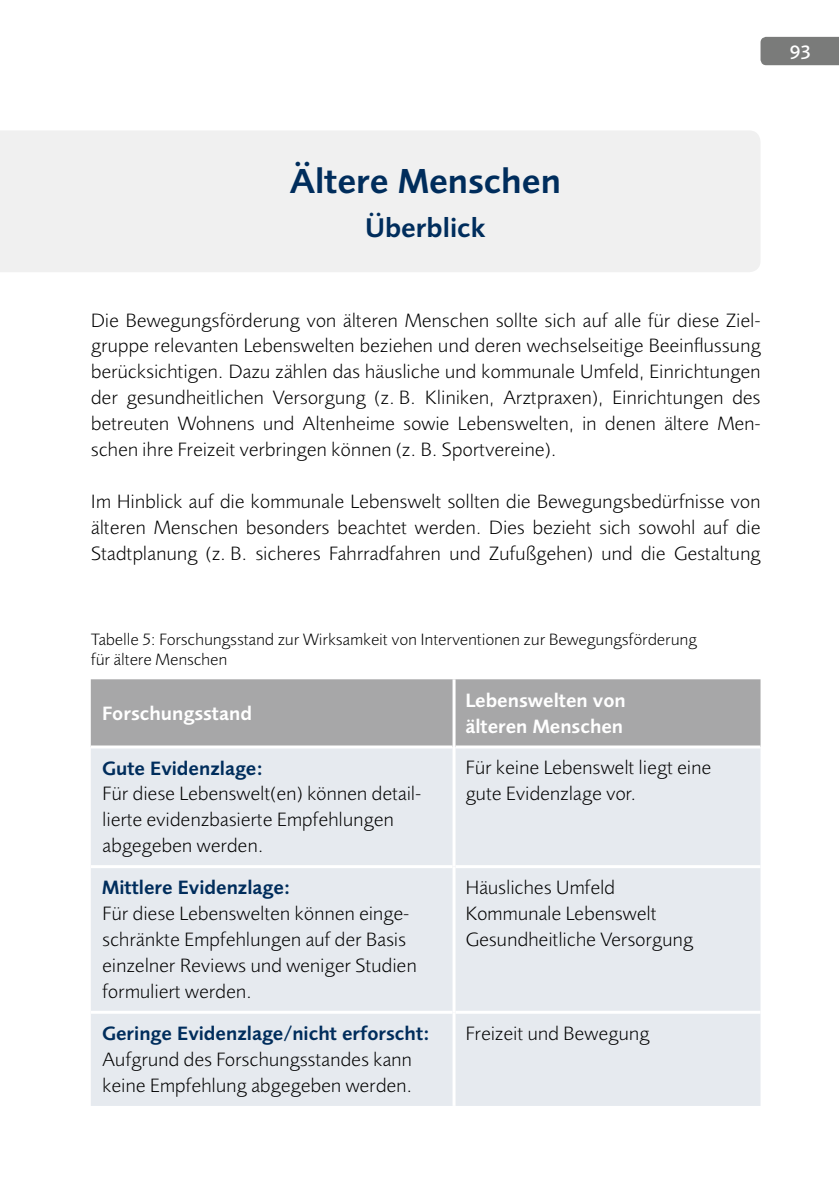
<style>
.page{position:relative;width:840px;height:1191px;background:#fff}
.page>*{position:absolute;margin:0;border:0;box-sizing:border-box;transform-origin:0 0}
.t1{font:600 36px "Foundry Sans";color:#002d5c}
.t2{font:600 28px "Foundry Sans";color:#002d5c}
.t3{font:300 20px/26px "Foundry Sans";color:#000}
.t4{font:600 20px "Foundry Sans";color:#002d5c}
.t5{font:600 20px/26px "Foundry Sans";color:#fff}
.t6{font:500 20px "Foundry Sans";color:#fff}
.t7{font:300 17px/20px "Foundry Sans";color:#000}
</style>
<div class="page">
<div style="left:760px;top:37px;width:78px;height:28px;background:#7a7b7a"></div>
<div style="left:0;top:131px;width:760px;height:141px;background:#f0f0f0"></div>
<div style="left:91px;top:679px;width:669px;height:66px;background:#a7a7a8"></div>
<div style="left:91px;top:748px;width:669px;height:358px;background:#e6eaef"></div>
<hr style="left:452px;top:679px;width:3px;height:68px;background:#fff">
<hr style="left:452px;top:747px;width:3px;height:119px;background:#fff">
<hr style="left:91px;top:865px;width:361px;height:3px;background:#fff">
<hr style="left:455px;top:865px;width:305px;height:3px;background:#fff">
<hr style="left:452px;top:866px;width:3px;height:146px;background:#fff">
<hr style="left:91px;top:1010px;width:361px;height:3px;background:#fff">
<hr style="left:455px;top:1010px;width:305px;height:3px;background:#fff">
<hr style="left:452px;top:1012px;width:3px;height:94px;background:#fff">
<p class="t6" style="left:789px;top:40px;width:23px">93</p>
<h1 class="t1" style="left:289px;top:160px;width:272px">Ältere Menschen</h1>
<h2 class="t2" style="left:365px;top:211px;width:122px">Überblick</h2>
<p class="t3" style="left:91px;top:307px;width:671px;text-align:justify">Die Bewegungsförderung von älteren Menschen sollte sich auf alle für diese Ziel&shy;gruppe relevanten Lebenswelten beziehen und deren wechselseitige Beeinflussung berücksichtigen. Dazu zählen das häusliche und kommunale Umfeld, Einrichtungen der gesundheitlichen Versorgung (z. B. Kliniken, Arztpraxen), Einrichtungen des betreuten Wohnens und Altenheime sowie Lebenswelten, in denen ältere Men&shy;schen ihre Freizeit verbringen können (z. B. Sportvereine).</p>
<p class="t3" style="left:91px;top:488px;width:671px;text-align:justify">Im Hinblick auf die kommunale Lebenswelt sollten die Bewegungsbedürfnisse von älteren Menschen besonders beachtet werden. Dies bezieht sich sowohl auf die Stadtplanung (z. B. sicheres Fahrradfahren und Zufußgehen) und die Gestaltung</p>
<p class="t7" style="left:91px;top:629px;width:607px">Tabelle 5: Forschungsstand zur Wirksamkeit von Interventionen zur Bewegungsförderung für ältere Menschen</p>
<p class="t5" style="left:102px;top:700px;width:151px">Forschungsstand</p>
<p class="t4" style="left:102px;top:756px;width:162px">Gute Evidenzlage:</p>
<p class="t3" style="left:102px;top:780px;width:320px">Für diese Lebenswelt(en) können detail&shy;lierte evidenzbasierte Empfehlungen abgegeben werden.</p>
<p class="t4" style="left:102px;top:875px;width:190px">Mittlere Evidenzlage:</p>
<p class="t3" style="left:102px;top:900px;width:316px">Für diese Lebenswelten können einge&shy;schränkte Empfehlungen auf der Basis einzelner Reviews und weniger Studien formuliert werden.</p>
<p class="t4" style="left:102px;top:1021px;width:329px">Geringe Evidenzlage/nicht erforscht:</p>
<p class="t3" style="left:102px;top:1046px;width:311px">Aufgrund des Forschungsstandes kann keine Empfehlung abgegeben werden.</p>
<p class="t5" style="left:465px;top:687px;width:162px">Lebenswelten von älteren Menschen</p>
<p class="t3" style="left:465px;top:754px;width:247px">Für keine Lebenswelt liegt eine gute Evidenzlage vor.</p>
<p class="t3" style="left:465px;top:874px;width:229px">Häusliches Umfeld<br>Kommunale Lebenswelt<br>Gesundheitliche Versorgung</p>
<p class="t3" style="left:465px;top:1020px;width:185px">Freizeit und Bewegung</p>
</div>
